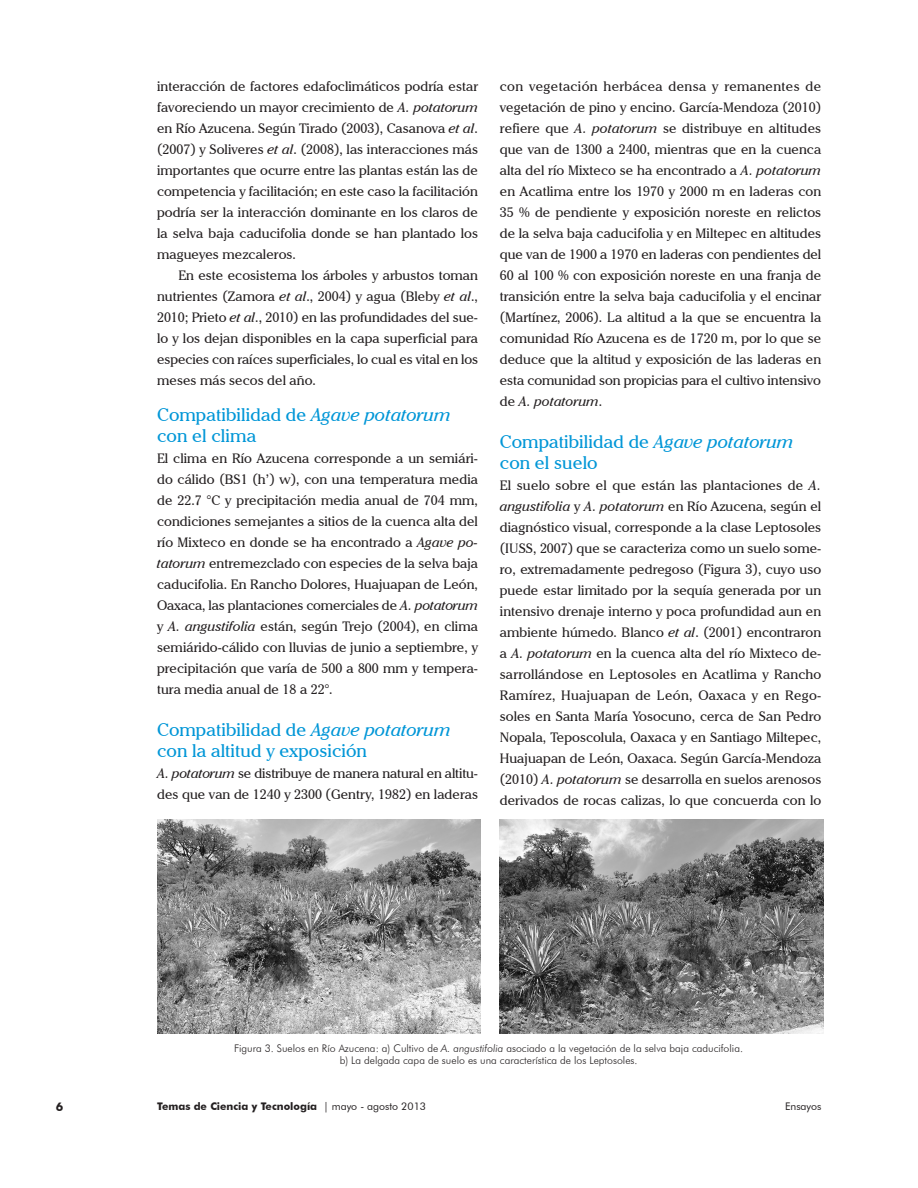
<style>
.page{position:relative;width:918px;height:1188px;background:#fff}
.page>*{position:absolute;margin:0;border:0;box-sizing:border-box;transform-origin:0 0}
._1__subcabeza2{font:18px/21px "Cheltenham IT Cby BT";color:#0196d7}
.cuerpo{font:13.5px/21px "Cheltenham IT Cby BT";color:#231f20;text-align:justify}
.Cuerpo_1er_línea{font:13.5px/21px "Cheltenham IT Cby BT";color:#231f20;text-align:justify}
.t1{font:700 12px "Futura BT";color:#231f20}
.grafica{font:300 10.5px "Futura BT";color:#231f20}
.t2{font:700 10.5px "Futura BT";color:#231f20}
.t3{font:10.5px "Futura BT";color:#231f20}
.s1{font-style:italic}
.s2{font-weight:400}
</style>
<div class="page">
<img style="left:157px;top:819px;width:324px;height:215px">
<img style="left:500px;top:820px;width:323px;height:214px">
<p class="cuerpo" style="left:157px;top:75px;width:323px">interacción de factores edafoclimáticos podría estar favoreciendo un mayor crecimiento de <span class="s1">A. potatorum </span>en Río Azucena. Según Tirado (2003), Casanova <span class="s1">et al</span>. (2007) y Soliveres <span class="s1">et al</span>. (2008), las interacciones más importantes que ocurre entre las plantas están las de competencia y facilitación; en este caso la facilitación podría ser la interacción dominante en los claros de la selva baja caducifolia donde se han plantado los magueyes mezcaleros.</p>
<p class="cuerpo" style="left:157px;top:264px;width:323px;text-indent:21px">En este ecosistema los árboles y arbustos toman nutrientes (Zamora <span class="s1">et al</span>., 2004) y agua (Bleby <span class="s1">et al</span>., 2010; Prieto <span class="s1">et al</span>., 2010) en las profundidades del sue&shy;lo y los dejan disponibles en la capa superficial para especies con raíces superficiales, lo cual es vital en los meses más secos del año.</p>
<p class="_1__subcabeza2" style="left:157px;top:404px;width:295px">Compatibilidad de <span class="s1">Agave potatorum </span>con el clima</p>
<p class="Cuerpo_1er_línea" style="left:157px;top:447px;width:323px">El clima en Río Azucena corresponde a un semiári&shy;do cálido (BS1 (h’) w), con una temperatura media de 22.7 °C y precipitación media anual de 704 mm, condiciones semejantes a sitios de la cuenca alta del río Mixteco en donde se ha encontrado a <span class="s1">Agave po&shy;tatorum</span> entremezclado con especies de la selva baja caducifolia. En Rancho Dolores, Huajuapan de León, Oaxaca, las plantaciones comerciales de <span class="s1">A. potatorum </span>y <span class="s1">A. angustifolia</span> están, según Trejo (2004), en clima semiárido-cálido con lluvias de junio a septiembre, y precipitación que varía de 500 a 800 mm y tempera&shy;tura media anual de 18 a 22°.</p>
<p class="_1__subcabeza2" style="left:157px;top:719px;width:295px">Compatibilidad de <span class="s1">Agave potatorum </span>con la altitud y exposición</p>
<p class="cuerpo" style="left:157px;top:762px;width:322px"><span class="s1">A. potatorum</span> se distribuye de manera natural en altitu&shy;des que van de 1240 y 2300 (Gentry, 1982) en laderas</p>
<p class="cuerpo" style="left:500px;top:75px;width:323px">con vegetación herbácea densa y remanentes de vegetación de pino y encino. García-Mendoza (2010) refiere que <span class="s1">A. potatorum</span> se distribuye en altitudes que van de 1300 a 2400, mientras que en la cuenca alta del río Mixteco se ha encontrado a <span class="s1">A. potatorum </span>en Acatlima entre los 1970 y 2000 m en laderas con 35 % de pendiente y exposición noreste en relictos de la selva baja caducifolia y en Miltepec en altitudes que van de 1900 a 1970 en laderas con pendientes del 60 al 100 % con exposición noreste en una franja de transición entre la selva baja caducifolia y el encinar (Martínez, 2006). La altitud a la que se encuentra la comunidad Río Azucena es de 1720 m, por lo que se deduce que la altitud y exposición de las laderas en esta comunidad son propicias para el cultivo intensivo de <span class="s1">A. potatorum</span>.</p>
<p class="_1__subcabeza2" style="left:500px;top:431px;width:295px">Compatibilidad de <span class="s1">Agave potatorum </span>con el suelo</p>
<p class="cuerpo" style="left:500px;top:474px;width:323px">El suelo sobre el que están las plantaciones de <span class="s1">A. angustifolia</span> y <span class="s1">A. potatorum</span> en Río Azucena, según el diagnóstico visual, corresponde a la clase Leptosoles (IUSS, 2007) que se caracteriza como un suelo some&shy;ro, extremadamente pedregoso (Figura 3), cuyo uso puede estar limitado por la sequía generada por un intensivo drenaje interno y poca profundidad aun en ambiente húmedo. Blanco <span class="s1">et al</span>. (2001) encontraron a <span class="s1">A. potatorum</span> en la cuenca alta del río Mixteco de&shy;sarrollándose en Leptosoles en Acatlima y Rancho Ramírez, Huajuapan de León, Oaxaca y en Rego&shy;soles en Santa María Yosocuno, cerca de San Pedro Nopala, Teposcolula, Oaxaca y en Santiago Miltepec, Huajuapan de León, Oaxaca. Según García-Mendoza (2010) <span class="s1">A. potatorum</span> se desarrolla en suelos arenosos derivados de rocas calizas, lo que concuerda con lo</p>
<p class="grafica" style="left:234px;top:1042px;width:510px">Figura 3. Suelos en Río Azucena: a) Cultivo de <span class="s1">A. angustifolia</span> asociado a la vegetación de la selva baja caducifolia.</p>
<p class="grafica" style="left:340px;top:1054px;width:299px">b) La delgada capa de suelo es una característica de los Leptosoles.</p>
<p class="t1" style="left:56px;top:1100px;width:9px">6</p>
<p class="t2" style="left:157px;top:1100px;width:271px">Temas de Ciencia y Tecnología <span class="s2">| mayo - agosto 2013</span></p>
<p class="t3" style="left:785px;top:1100px;width:38px">Ensayos</p>
</div>
